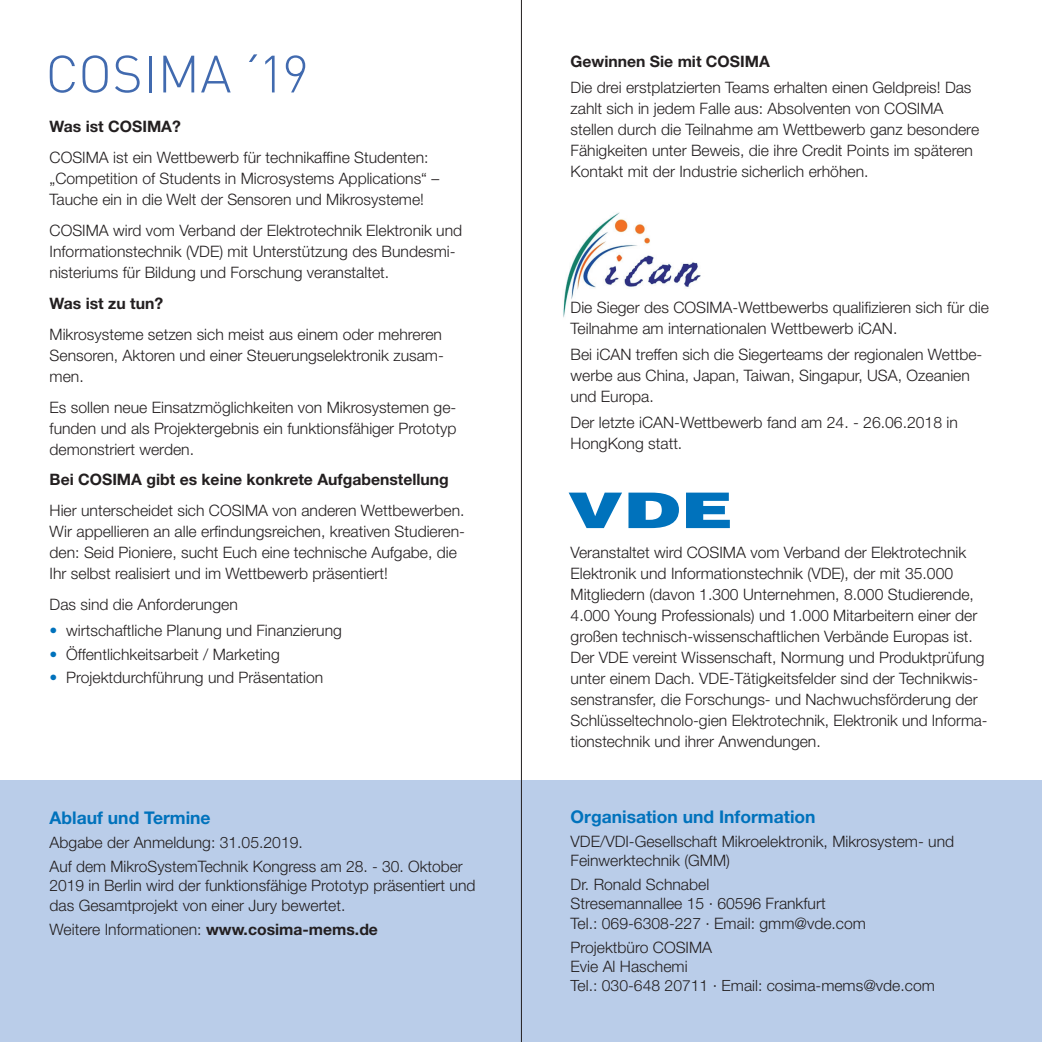
<style>
.page{position:relative;width:1042px;height:1042px;background:#fff}
.page>*{position:absolute;margin:0;border:0;box-sizing:border-box;transform-origin:0 0}
.t1{font:700 17.5px "Helvetica Neue LT Std";color:#0072bc}
.Brotschrift{font:300 15.75px/21px "Helvetica Neue LT Std";color:#231f20}
.t2{font:700 15.75px "Helvetica Neue LT Std";color:#231f20}
.Brotschrift-2{font:300 15.4px "Helvetica Neue LT Std";color:#231f20}
.s1{color:#0072bc}
.s2{font-weight:700}
.s3{font-size:15.75px}
</style>
<div class="page">
<div style="left:0;top:780px;width:1042px;height:262px;background:#bacde9"></div>
<svg style="left:568px;top:492px;width:54px;height:36px"></svg>
<svg style="left:628px;top:492px;width:51px;height:36px"></svg>
<svg style="left:686px;top:492px;width:44px;height:36px"></svg>
<img style="left:563px;top:212px;width:138px;height:106px">
<hr style="left:521px;top:0;width:1px;height:1042px;background:#231f20">
<svg style="left:50px;top:55px;width:25px;height:38px"></svg>
<svg style="left:82px;top:55px;width:26px;height:38px"></svg>
<svg style="left:115px;top:55px;width:25px;height:38px"></svg>
<hr style="left:149px;top:56px;width:3px;height:36px;background:#416aaf">
<svg style="left:163px;top:56px;width:31px;height:36px"></svg>
<svg style="left:201px;top:56px;width:30px;height:36px"></svg>
<svg style="left:249px;top:54px;width:8px;height:8px"></svg>
<svg style="left:265px;top:56px;width:10px;height:36px"></svg>
<svg style="left:286px;top:55px;width:19px;height:37px"></svg>
<p class="t2" style="left:50px;top:116px;width:133px">Was ist COSIMA?</p>
<p class="Brotschrift" style="left:50px;top:146px;width:391px">COSIMA ist ein Wettbewerb für technikaffine Studenten: „Competition of Students in Microsystems Applications“ –<br>Tauche ein in die Welt der Sensoren und Mikrosysteme!</p>
<p class="Brotschrift" style="left:50px;top:219px;width:414px">COSIMA wird vom Verband der Elektrotechnik Elektronik und<br>Informationstechnik (VDE) mit Unterstützung des Bundesmi&shy;nisteriums für Bildung und Forschung veranstaltet.</p>
<p class="t2" style="left:50px;top:293px;width:115px">Was ist zu tun?</p>
<p class="Brotschrift" style="left:50px;top:323px;width:396px;text-align:justify">Mikrosysteme setzen sich meist aus einem oder mehreren Sensoren, Aktoren und einer Steuerungselektronik zusam&shy;men.</p>
<p class="Brotschrift" style="left:50px;top:396px;width:408px;text-align:justify">Es sollen neue Einsatzmöglichkeiten von Mikrosystemen ge&shy;funden und als Projektergebnis ein funktionsfähiger Prototyp demonstriert werden.</p>
<p class="t2" style="left:50px;top:470px;width:401px">Bei COSIMA gibt es keine konkrete Aufgabenstellung</p>
<p class="Brotschrift" style="left:50px;top:500px;width:417px">Hier unterscheidet sich COSIMA von anderen Wettbewerben.<br>Wir appellieren an alle erfindungsreichen, kreativen Studieren&shy;den: Seid Pioniere, sucht Euch eine technische Aufgabe, die Ihr selbst realisiert und im Wettbewerb präsentiert!</p>
<p class="Brotschrift" style="left:50px;top:594px;width:190px">Das sind die Anforderungen</p>
<p class="Brotschrift" style="left:50px;top:620px;width:294px"><span class="s1">•</span> wirtschaftliche Planung und Finanzierung</p>
<p class="Brotschrift" style="left:50px;top:643px;width:232px"><span class="s1">•</span> Öffentlichkeitsarbeit / Marketing</p>
<p class="Brotschrift" style="left:50px;top:667px;width:275px"><span class="s1">•</span> Projektdurchführung und Präsentation</p>
<p class="t1" style="left:50px;top:807px;width:163px">Ablauf und Termine</p>
<p class="Brotschrift" style="left:50px;top:831px;width:255px">Abgabe der Anmeldung: 31.05.2019.</p>
<p class="Brotschrift" style="left:50px;top:856px;width:427px;line-height:19.2px">Auf dem MikroSystemTechnik Kongress am 28. - 30. Oktober<br>2019 in Berlin wird der funktionsfähige Prototyp präsentiert und das Gesamtprojekt von einer Jury bewertet.</p>
<p class="Brotschrift" style="left:50px;top:918px;width:330px">Weitere Informationen: <span class="s2">www.cosima-mems.de</span></p>
<p class="t2" style="left:570px;top:52px;width:201px">Gewinnen Sie mit COSIMA</p>
<p class="Brotschrift" style="left:570px;top:77px;width:410px">Die drei erstplatzierten Teams erhalten einen Geldpreis! Das zahlt sich in jedem Falle aus: Absolventen von COSIMA stellen durch die Teilnahme am Wettbewerb ganz besondere Fähigkeiten unter Beweis, die ihre Credit Points im späteren Kontakt mit der Industrie sicherlich erhöhen.</p>
<p class="Brotschrift" style="left:570px;top:296px;width:420px">Die Sieger des COSIMA-Wettbewerbs qualifizieren sich für die<br>Teilnahme am internationalen Wettbewerb iCAN.</p>
<p class="Brotschrift" style="left:570px;top:343px;width:413px">Bei iCAN treffen sich die Siegerteams der regionalen Wettbe&shy;werbe aus China, Japan, Taiwan, Singapur, USA, Ozeanien und Europa.</p>
<p class="Brotschrift" style="left:570px;top:411px;width:389px">Der letzte iCAN-Wettbewerb fand am 24. - 26.06.2018 in<br>HongKong statt.</p>
<p class="Brotschrift" style="left:570px;top:542px;width:418px">Veranstaltet wird COSIMA vom Verband der Elektrotechnik Elektronik und Informationstechnik (VDE), der mit 35.000<br>Mitgliedern (davon 1.300 Unternehmen, 8.000 Studierende, 4.000 Young Professionals) und 1.000 Mitarbeitern einer der großen technisch-wissenschaftlichen Verbände Europas ist.<br>Der VDE vereint Wissenschaft, Normung und Produktprüfung unter einem Dach. VDE-Tätigkeitsfelder sind der Technikwis&shy;senstransfer, die Forschungs- und Nachwuchsförderung der Schlüsseltechnolo-gien Elektrotechnik, Elektronik und Informa&shy;tionstechnik und ihrer Anwendungen.</p>
<p class="t1" style="left:570px;top:805px;width:246px">Organisation und Information</p>
<p class="Brotschrift" style="left:570px;top:831px;width:385px;line-height:19.2px">VDE/VDI-Gesellschaft Mikroelektronik, Mikrosystem- und<br>Feinwerktechnik (GMM)</p>
<p class="Brotschrift" style="left:570px;top:874px;width:140px">Dr. Ronald Schnabel</p>
<p class="Brotschrift" style="left:570px;top:893px;width:257px">Stresemannallee 15 · 60596 Frankfurt</p>
<p class="Brotschrift" style="left:570px;top:912px;width:297px">Tel.: 069-6308-227 · Email: gmm@vde.com</p>
<p class="Brotschrift" style="left:570px;top:936px;width:143px">Projektbüro COSIMA</p>
<p class="Brotschrift" style="left:570px;top:956px;width:118px">Evie Al Haschemi</p>
<p class="Brotschrift-2" style="left:570px;top:976px;width:366px">Tel.: 030-648 20711 <span class="s3">·</span> Email: cosima-mems@vde.com</p>
</div>
